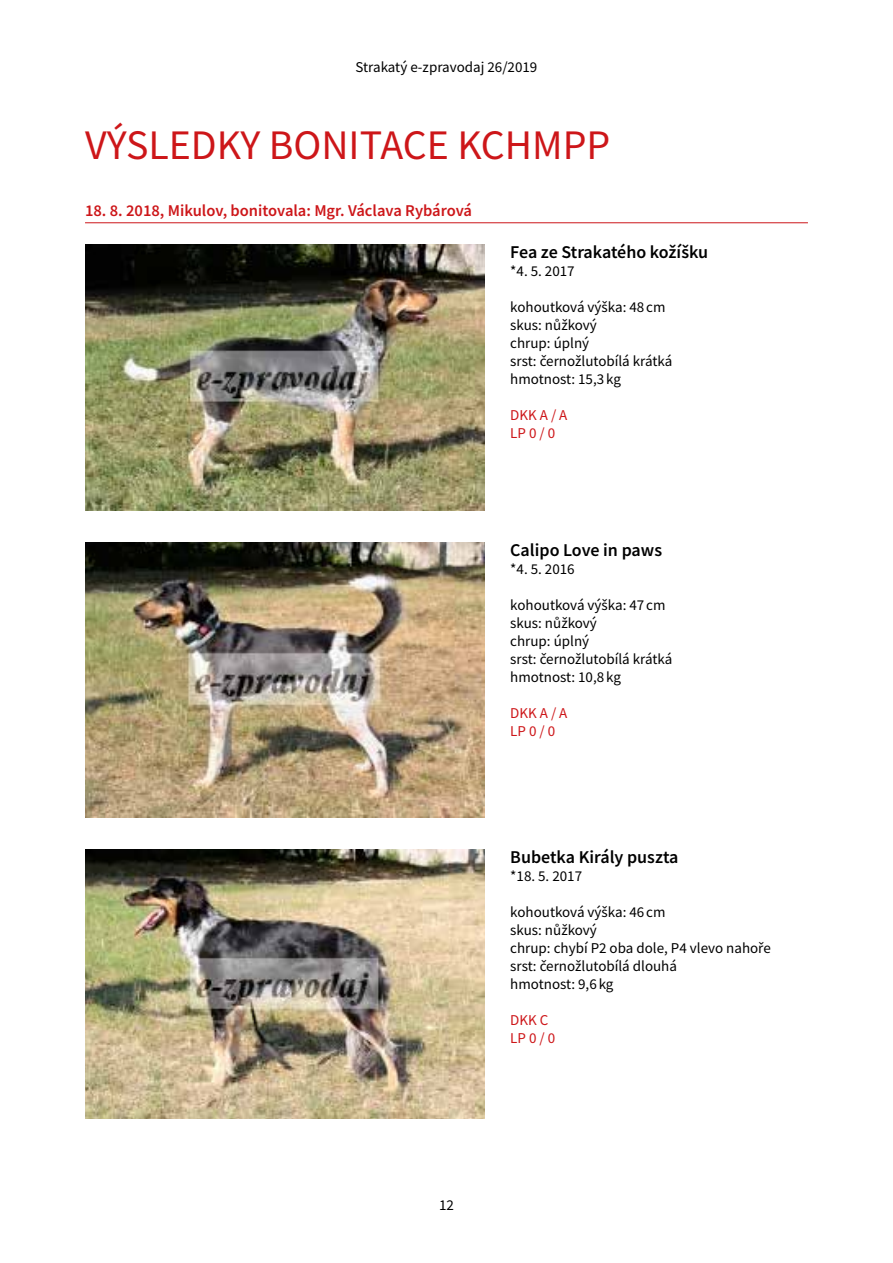
<style>
.page{position:relative;width:893px;height:1263px;background:#fff}
.page>*{position:absolute;margin:0;border:0;box-sizing:border-box;transform-origin:0 0}
.t1{font:42px "Source Sans Pro";color:#cd1619}
.t2{font:600 18px "Source Sans Pro";color:#000}
.t3{font:600 16.5px "Source Sans Pro";color:#cd1619}
.t4{font:15px/18px "Source Sans Pro";color:#000}
.t5{font:15px/18px "Source Sans Pro";color:#cd1619}
</style>
<div class="page">
<hr style="left:85px;top:222px;width:723px;height:1px;background:#cd1619">
<img style="left:85px;top:245px;width:400px;height:265px">
<img style="left:85px;top:542px;width:400px;height:275px">
<img style="left:85px;top:850px;width:400px;height:269px">
<p class="t4" style="left:356px;top:58px;width:183px">Strakatý e-zpravodaj 26/2019</p>
<h1 class="t1" style="left:85px;top:118px;width:284px">Výsledky bonitace</h1>
<h1 class="t1" style="left:457px;top:118px;width:154px">KCHMPP</h1>
<p class="t3" style="left:85px;top:200px;width:389px">18. 8. 2018, Mikulov, bonitovala: Mgr. Václava Rybárová</p>
<p class="t2" style="left:510px;top:240px;width:199px">Fea ze Strakatého kožíšku</p>
<p class="t4" style="left:510px;top:262px;width:66px">*4. 5. 2017</p>
<p class="t4" style="left:510px;top:298px;width:164px">kohoutková výška: 48 cm skus: nůžkový<br>chrup: úplný<br>srst: černožlutobílá krátká hmotnost: 15,3 kg</p>
<p class="t5" style="left:510px;top:406px;width:59px">DKK A / A<br>LP 0 / 0</p>
<p class="t2" style="left:510px;top:538px;width:153px">Calipo Love in paws</p>
<p class="t4" style="left:510px;top:559px;width:66px">*4. 5. 2016</p>
<p class="t4" style="left:510px;top:595px;width:164px">kohoutková výška: 47 cm skus: nůžkový<br>chrup: úplný<br>srst: černožlutobílá krátká hmotnost: 10,8 kg</p>
<p class="t5" style="left:510px;top:703px;width:59px">DKK A / A<br>LP 0 / 0</p>
<p class="t2" style="left:510px;top:846px;width:170px">Bubetka Király puszta</p>
<p class="t4" style="left:510px;top:867px;width:73px">*18. 5. 2017</p>
<p class="t4" style="left:510px;top:903px;width:262px">kohoutková výška: 46 cm<br>skus: nůžkový<br>chrup: chybí P2 oba dole, P4 vlevo nahoře srst: černožlutobílá dlouhá<br>hmotnost: 9,6 kg</p>
<p class="t5" style="left:510px;top:1011px;width:46px">DKK C<br>LP 0 / 0</p>
<p class="t4" style="left:439px;top:1196px;width:16px">12</p>
</div>
